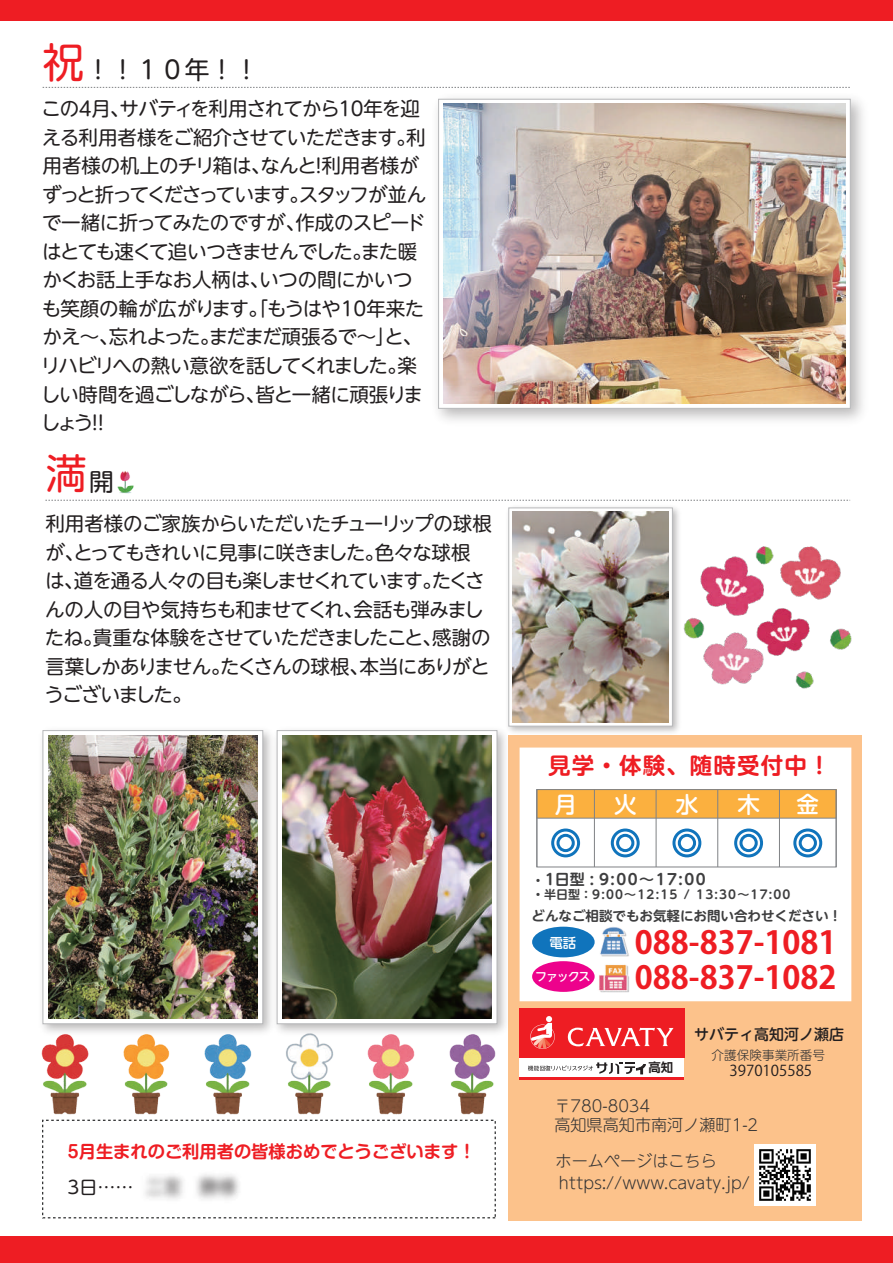
<style>
.page{position:relative;width:893px;height:1263px;background:#fff}
.page>*{position:absolute;margin:0;border:0;box-sizing:border-box;transform-origin:0 0}
.t1{font:41.25px "P Shin M Go Pr 6 N";color:#ee1d23}
.t2{font:700 31.5px "Koz Go Pro";color:#ee1d23}
.t3{font:24.75px "UD Shin M Go Pr 6 N";color:#231f20}
.t4{font:700 22.5px "UD Shin M Go Pr 6 N De";letter-spacing:.05em;color:#ee1d23}
.t5{font:500 22.5px "UD Shin M Go Pr 6 N";color:#fff}
.t6{font:19.5px/28.5px "UD Shin M Go Pr 6 N";letter-spacing:-.045em;color:#231f20}
.t7{font:18px "UD Shin M Go Pr 6 N";color:#231f20}
.t8{font:700 17.25px "P Shin M Go Pr 6 N De";color:#ee1d23}
.t9{font:300 16.05px/19.4px "UD Shin M Go Pr 6 N";color:#333334}
.t10{font:700 15px "UD Shin M Go Pr 6 N De";letter-spacing:.1em;color:#3e3e3f}
.t11{font:500 15px "UD Shin M Go Pr 6 N";color:#231f20}
.t12{font:15px "Koz Go Pr 6 N";color:#231f20}
.t13{font:700 13.5px "UD Shin M Go Pr 6 N De";color:#3e3e3f}
.t14{font:500 13.5px "UD Shin M Go Pr 6 N";color:#fff}
.t15{font:300 12.6px "UD Shin M Go Pr 6 N";color:#333334}
.t16{font:700 12.3px "UD Shin Go Pr 6 N De";color:#231f20}
.t17{font:700 12px "UD Shin M Go Pr 6 N De";letter-spacing:.1em;color:#3e3e3f}
.t18{font:500 12px "UD Shin M Go Pr 6 N";letter-spacing:-.1em;color:#fff}
.s1{font-family:"P Shin M Go Pr 6 N";font-size:41.25px;color:#ee1d23}
.s2{font-family:"UD Shin M Go Pr 6 N";font-size:24.75px;color:#231f20}
.s3{font-family:"P Shin M Go Pr 6 N"}
.s4{font-size:12px}
</style>
<div class="page">
<div style="left:509px;top:735px;width:353px;height:485px;background:#fcc28b"></div>
<div style="left:519px;top:1058px;width:165px;height:22px;background:#fff"></div>
<div style="left:519px;top:1008px;width:165px;height:50px;background:#ee1d23"></div>
<hr style="left:519px;top:1077px;width:165px;height:3px;background:#ee1d23">
<svg style="left:528px;top:1062px;width:118px;height:12px"></svg>
<svg style="left:568px;top:1027px;width:105px;height:19px"></svg>
<svg style="left:530px;top:1016px;width:25px;height:33px"></svg>
<div style="left:520px;top:747px;width:331px;height:254px;background:#fff"></div>
<img style="left:590px;top:918px;width:46px;height:46px">
<div style="left:532px;top:927px;width:63px;height:30px;background:#1074bc;border-radius:50%"></div>
<img style="left:592px;top:957px;width:43px;height:43px">
<div style="left:532px;top:961px;width:63px;height:31px;background:#ed028c;border-radius:50%"></div>
<div style="left:537px;top:789px;width:299px;height:29px;background:#fbb03f"></div>
<hr style="left:779px;top:789px;width:1px;height:78px;background:#808285">
<hr style="left:836px;top:789px;width:1px;height:78px;background:#808285">
<div style="left:537px;top:789px;width:299px;height:29px;border:1px solid #808285"></div>
<hr style="left:594px;top:789px;width:1px;height:78px;background:#808285">
<hr style="left:537px;top:789px;width:1px;height:78px;background:#808285">
<hr style="left:656px;top:789px;width:1px;height:78px;background:#808285">
<hr style="left:717px;top:789px;width:1px;height:78px;background:#808285">
<div style="left:793px;top:828px;width:29px;height:29px;border:3px solid #1074bc;border-radius:50%"></div>
<div style="left:734px;top:828px;width:29px;height:29px;border:3px solid #1074bc;border-radius:50%"></div>
<div style="left:672px;top:828px;width:29px;height:29px;border:3px solid #1074bc;border-radius:50%"></div>
<div style="left:611px;top:828px;width:29px;height:29px;border:3px solid #1074bc;border-radius:50%"></div>
<div style="left:551px;top:828px;width:29px;height:29px;border:3px solid #1074bc;border-radius:50%"></div>
<div style="left:556px;top:834px;width:19px;height:18px;border:3px solid #1074bc;border-radius:50%"></div>
<div style="left:616px;top:834px;width:18px;height:18px;border:3px solid #1074bc;border-radius:50%"></div>
<div style="left:678px;top:834px;width:18px;height:18px;border:3px solid #1074bc;border-radius:50%"></div>
<div style="left:739px;top:834px;width:19px;height:18px;border:3px solid #1074bc;border-radius:50%"></div>
<div style="left:799px;top:834px;width:18px;height:18px;border:3px solid #1074bc;border-radius:50%"></div>
<div style="left:0;top:1236px;width:893px;height:27px;background:#ee1d23"></div>
<div style="left:0;top:0;width:893px;height:20px;background:#ee1d23"></div>
<svg style="left:43px;top:87px;width:383px;height:1px"></svg>
<div style="left:42px;top:1120px;width:454px;height:98px;background:#fff;border:1px dashed #343536"></div>
<svg style="left:45px;top:500px;width:805px;height:1px"></svg>
<img style="left:754px;top:1144px;width:62px;height:62px">
<img style="left:427px;top:87px;width:436px;height:334px">
<div style="left:438px;top:99px;width:413px;height:310px;background:#fff;border:1px solid #b8b9bb"></div>
<img style="left:443px;top:104px;width:403px;height:300px">
<img style="left:117px;top:471px;width:17px;height:23px">
<img style="left:91px;top:1174px;width:199px;height:45px">
<img style="left:685px;top:546px;width:167px;height:143px">
<img style="left:204px;top:1040px;width:48px;height:75px">
<img style="left:123px;top:1040px;width:47px;height:75px">
<img style="left:41px;top:1040px;width:48px;height:75px">
<img style="left:286px;top:1040px;width:48px;height:75px">
<img style="left:367px;top:1040px;width:48px;height:75px">
<img style="left:449px;top:1040px;width:47px;height:75px">
<img style="left:508px;top:507px;width:177px;height:226px">
<svg style="left:509px;top:508px;width:164px;height:218px"></svg>
<img style="left:513px;top:512px;width:155px;height:210px">
<img style="left:42px;top:730px;width:227px;height:310px">
<svg style="left:43px;top:730px;width:220px;height:294px"></svg>
<img style="left:48px;top:736px;width:209px;height:282px">
<img style="left:269px;top:722px;width:244px;height:318px">
<div style="left:277px;top:730px;width:220px;height:294px;background:#fff;border:1px solid #b8b9bb"></div>
<img style="left:282px;top:736px;width:210px;height:282px">
<p class="t3" style="left:43px;top:49px;width:218px"><span class="s1">祝</span>！！１０年！！</p>
<p class="t6" style="left:41px;top:94px;width:387px">この４月、サバティを利用されてから１０年を迎える利用者様をご紹介させていただきます。利用者様の机上のチリ箱は、なんと！利用者様がずっと折ってくださっています。スタッフが並んで一緒に折ってみたのですが、作成のスピードはとても速くて追いつきませんでした。また暖かくお話上手なお人柄は、いつの間にかいつも笑顔の輪が広がります。「もうはや10年来たかえ～、忘れよった。まだまだ頑張るで～」と、リハビリへの熱い意欲を話してくれました。楽しい時間を過ごしながら、皆と一緒に頑張りましょう！！</p>
<h1 class="t1" style="left:46px;top:440px;width:70px">満<span class="s2">開</span></h1>
<p class="t6" style="left:44px;top:508px;width:449px">利用者様のご家族からいただいたチューリップの球根が、とってもきれいに見事に咲きました。色々な球根は、道を通る人々の目も楽しませくれています。たくさんの人の目や気持ちも和ませてくれ、会話も弾みましたね。貴重な体験をさせていただきましたこと、感謝の言葉しかありません。たくさんの球根、本当にありがとうございました。</p>
<p class="t8" style="left:68px;top:1137px;width:409px">5月生まれのご利用者の皆様おめでとうございます！</p>
<p class="t7" style="left:68px;top:1172px;width:67px">3日<span class="s3">……</span></p>
<p class="t4" style="left:548px;top:746px;width:284px">見学・体験、随時受付中！</p>
<p class="t5" style="left:554px;top:785px;width:24px">月</p>
<p class="t5" style="left:614px;top:785px;width:24px">火</p>
<p class="t5" style="left:676px;top:785px;width:24px">水</p>
<p class="t5" style="left:737px;top:785px;width:24px">木</p>
<p class="t5" style="left:796px;top:785px;width:24px">金</p>
<p class="t10" style="left:532px;top:866px;width:175px"><span class="s4">・</span>１日型 : 9:00～17:00</p>
<p class="t17" style="left:532px;top:884px;width:260px">・半日型：9:00～12:15 / 13:30～17:00</p>
<p class="t13" style="left:532px;top:904px;width:312px">どんなご相談でもお気軽にお問い合わせください！</p>
<p class="t14" style="left:549px;top:931px;width:28px">電話</p>
<h2 class="t2" style="left:635px;top:922px;width:203px">088-837-1081</h2>
<p class="t18" style="left:535px;top:966px;width:57px">ファックス</p>
<h2 class="t2" style="left:635px;top:957px;width:203px">088-837-1082</h2>
<p class="t16" style="left:649px;top:1057px;width:26px">高知</p>
<p class="t11" style="left:694px;top:1022px;width:151px">サバティ高知河ノ瀬店</p>
<p class="t15" style="left:712px;top:1045px;width:115px">介護保険事業所番号</p>
<p class="t12" style="left:730px;top:1062px;width:84px">3970105585</p>
<p class="t9" style="left:554px;top:1095px;width:205px">〒780-8034<br>高知県高知市南河ノ瀬町1-2</p>
<p class="t9" style="left:556px;top:1149px;width:196px;line-height:21.9px">ホームページはこちらhttps://www.cavaty.jp/</p>
</div>
